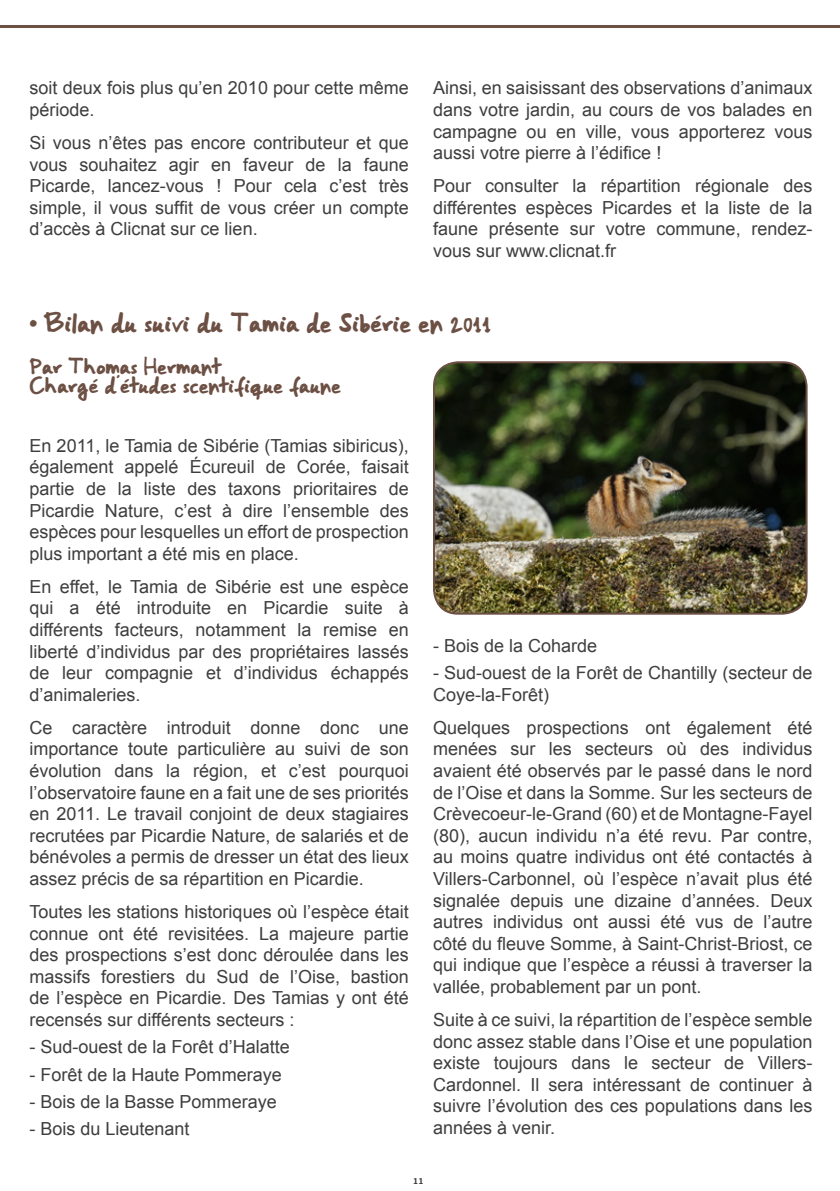
<style>
.page{position:relative;width:840px;height:1191px;background:#fff}
.page>*{position:absolute;margin:0;border:0;box-sizing:border-box;transform-origin:0 0}
.t1{font:19px "Gorri Sans";color:#6d5044}
.t2{font:18px/21.6px "Arial";color:#3e3e3f;text-align:justify}
.t3{font:16px/19.2px "Gorri Sans";color:#6d5044}
.t4{font:500 14px "Surface";color:#3e3e3f}
.s1{font-size:20px}
</style>
<div class="page">
<img style="left:434px;top:362px;width:372px;height:251px">
<div style="left:433px;top:361px;width:374px;height:253px;border:2px solid #6d5044;border-radius:24px"></div>
<hr style="left:0;top:26px;width:839px;height:2px;background:#6d5044">
<p class="t2" style="left:29px;top:77px;width:381px">soit deux fois plus qu’en 2010 pour cette même période.</p>
<p class="t2" style="left:29px;top:132px;width:381px">Si vous n’êtes pas encore contributeur et que vous souhaitez agir en faveur de la faune Picarde, lancez-vous ! Pour cela c’est très simple, il vous suffit de vous créer un compte d’accès à Clicnat sur ce lien.</p>
<p class="t2" style="left:433px;top:77px;width:381px">Ainsi, en saisissant des observations d’animaux dans votre jardin, au cours de vos balades en campagne ou en ville, vous apporterez vous aussi votre pierre à l’édifice !</p>
<p class="t2" style="left:433px;top:175px;width:381px">Pour consulter la répartition régionale des différentes espèces Picardes et la liste de la faune présente sur votre commune, rendez&shy;vous sur www.clicnat.fr</p>
<p class="t1" style="left:29px;top:308px;width:463px"><span class="s1">•</span> Bilan du suivi du Tamia de Sibérie en 2011</p>
<p class="t3" style="left:29px;top:358px;width:313px">Par Thomas Hermant<br>Chargé d’études scentifique faune</p>
<p class="t2" style="left:29px;top:435px;width:381px">En 2011, le Tamia de Sibérie (Tamias sibiricus), également appelé Écureuil de Corée, faisait partie de la liste des taxons prioritaires de Picardie Nature, c’est à dire l’ensemble des espèces pour lesquelles un effort de prospection plus important a été mis en place.</p>
<p class="t2" style="left:29px;top:576px;width:381px">En effet, le Tamia de Sibérie est une espèce qui a été introduite en Picardie suite à différents facteurs, notamment la remise en liberté d’individus par des propriétaires lassés de leur compagnie et d’individus échappés d’animaleries.</p>
<p class="t2" style="left:29px;top:717px;width:381px">Ce caractère introduit donne donc une importance toute particulière au suivi de son évolution dans la région, et c’est pourquoi l’observatoire faune en a fait une de ses priorités en 2011. Le travail conjoint de deux stagiaires recrutées par Picardie Nature, de salariés et de bénévoles a permis de dresser un état des lieux assez précis de sa répartition en Picardie.</p>
<p class="t2" style="left:29px;top:901px;width:381px">Toutes les stations historiques où l’espèce était connue ont été revisitées. La majeure partie des prospections s’est donc déroulée dans les massifs forestiers du Sud de l’Oise, bastion de l’espèce en Picardie. Des Tamias y ont été recensés sur différents secteurs :</p>
<p class="t2" style="left:29px;top:1036px;width:262px">- Sud-ouest de la Forêt d’Halatte</p>
<p class="t2" style="left:29px;top:1063px;width:254px">- Forêt de la Haute Pommeraye</p>
<p class="t2" style="left:29px;top:1090px;width:249px">- Bois de la Basse Pommeraye</p>
<p class="t2" style="left:29px;top:1118px;width:162px">- Bois du Lieutenant</p>
<p class="t2" style="left:433px;top:635px;width:166px">- Bois de la Coharde</p>
<p class="t2" style="left:433px;top:662px;width:381px">- Sud-ouest de la Forêt de Chantilly (secteur de<br>Coye-la-Forêt)</p>
<p class="t2" style="left:433px;top:717px;width:381px">Quelques prospections ont également été menées sur les secteurs où des individus avaient été observés par le passé dans le nord de l’Oise et dans la Somme. Sur les secteurs de Crèvecoeur-le-Grand (60) et de Montagne-Fayel (80), aucun individu n’a été revu. Par contre, au moins quatre individus ont été contactés à Villers-Carbonnel, où l’espèce n’avait plus été signalée depuis une dizaine d’années. Deux autres individus ont aussi été vus de l’autre côté du fleuve Somme, à Saint-Christ-Briost, ce qui indique que l’espèce a réussi à traverser la vallée, probablement par un pont.</p>
<p class="t2" style="left:433px;top:1009px;width:381px">Suite à ce suivi, la répartition de l’espèce semble donc assez stable dans l’Oise et une population existe toujours dans le secteur de Villers-Cardonnel. Il sera intéressant de continuer à suivre l’évolution des ces populations dans les années à venir.</p>
<p class="t4" style="left:413px;top:1174px;width:12px">11</p>
</div>
